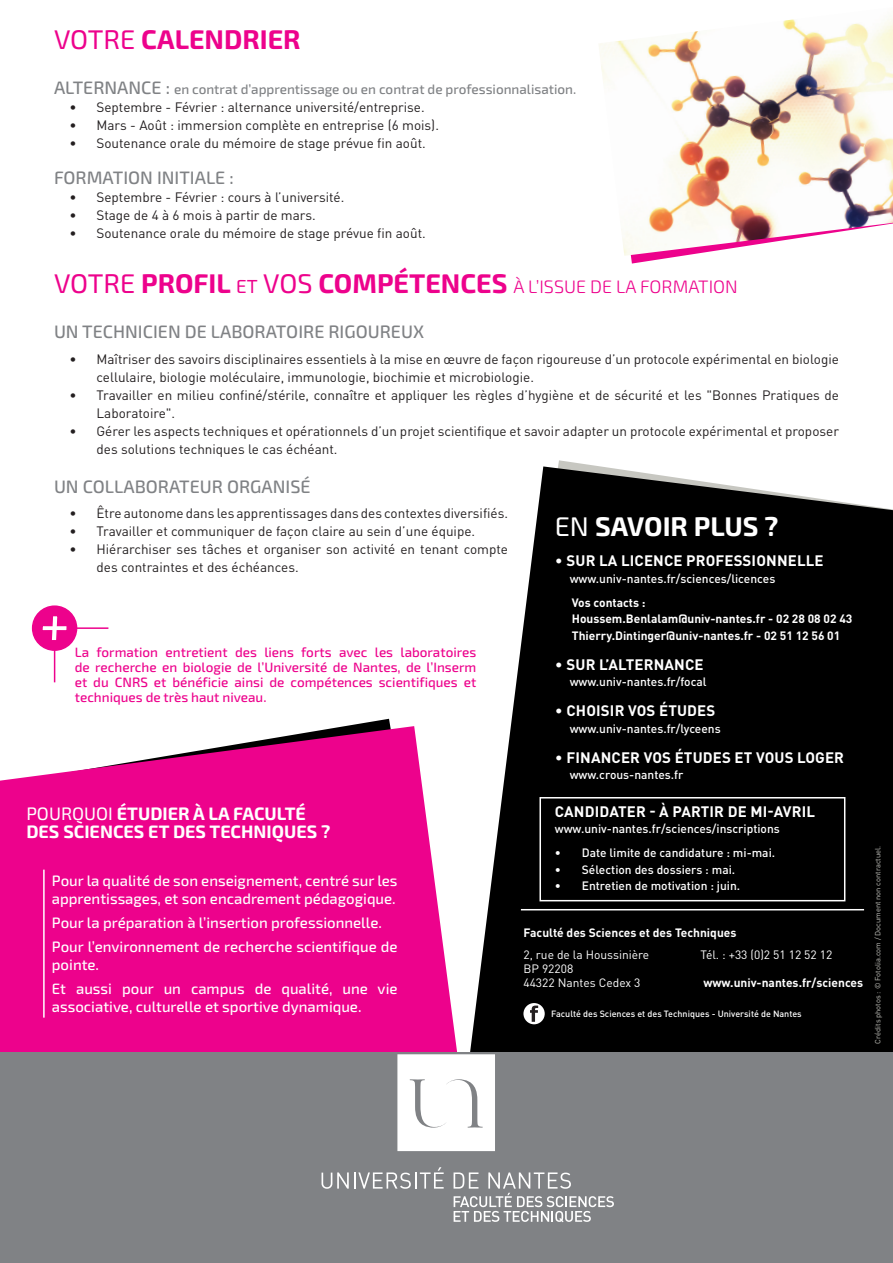
<style>
.page{position:relative;width:893px;height:1263px;background:#fff}
.page>*{position:absolute;margin:0;border:0;box-sizing:border-box;transform-origin:0 0}
.t1{font:700 27px "Exo 2";color:#ed028c}
.t2{font:700 27px "Exo 2";color:#fff}
.t3{font:27px "Exo 2";letter-spacing:-.005em;color:#ed028c}
.t4{font:500 18px "Exo 2";color:#808285}
.t5{font:700 18px/18px "Exo 2";color:#fff}
.t6{font:300 18px "Exo 2";color:#ed028c}
.t7{font:500 15px/24px "Exo 2";color:#fff}
.t8{font:700 15px "DIN Pro";letter-spacing:.01em;color:#fff}
.t9{font:13.5px/18px "DIN Pro";color:#231f20}
.t10{font:500 13.5px/15px "Exo 2";color:#ed028c;text-align:justify}
.t11{font:500 13.5px "Exo 2";color:#808285}
.t12{font:500 12px "DIN Pro";color:#fff}
.t13{font:700 12px/16.5px "DIN Pro";color:#fff}
.t14{font:12px/14.4px "DIN Pro";color:#fff}
.t15{font:500 9px "DIN Pro";color:#fff}
.t16{font:7.5px "DIN Pro";color:#c7c7c1}
.s1{font-weight:700}
.s2{font-size:18px}
.s3{font-weight:400}
.s4{font-weight:400;font-size:18.9px}
</style>
<div class="page">
<svg style="left:346px;top:719px;width:45px;height:7px"></svg>
<svg style="left:0;top:726px;width:454px;height:326px;background:#ec1c96"></svg>
<hr style="left:43px;top:870px;width:2px;height:147px;background:#fff">
<svg style="left:454px;top:466px;width:439px;height:586px;background:#272727"></svg>
<hr style="left:521px;top:909px;width:343px;height:1px;background:#fff">
<div style="left:523px;top:1003px;width:22px;height:21px;background:#fff;border-radius:50%"></div>
<svg style="left:530px;top:1005px;width:8px;height:17px"></svg>
<div style="left:0;top:1052px;width:893px;height:211px;background:#808285"></div>
<svg style="left:322px;top:1167px;width:122px;height:22px"></svg>
<svg style="left:397px;top:1054px;width:98px;height:97px;background:#f6f6f6"></svg>
<svg style="left:454px;top:1172px;width:160px;height:50px"></svg>
<svg style="left:631px;top:256px;width:50px;height:8px"></svg>
<img style="left:599px;top:16px;width:294px;height:240px">
<hr style="left:54px;top:627px;width:54px;height:2px;background:#ed028c">
<hr style="left:54px;top:628px;width:1px;height:54px;background:#ed028c">
<div style="left:33px;top:606px;width:44px;height:44px;background:#ed028c;border-radius:50%"></div>
<div style="left:32px;top:605px;width:45px;height:46px;border:2px solid #ed028c;border-radius:50%"></div>
<svg style="left:42px;top:616px;width:25px;height:24px"></svg>
<div style="left:539px;top:797px;width:306px;height:104px;border:2px solid #fff"></div>
<h1 class="t3" style="left:54px;top:23px;width:105px">VOTRE <span class="s1">CALEN</span></h1>
<h1 class="t1" style="left:224px;top:23px;width:78px">DRIER</h1>
<h2 class="t4" style="left:54px;top:77px;width:22px">Alter</h2>
<p class="t11" style="left:105px;top:81px;width:473px"><span class="s2">nance :</span> en contrat d’apprentissage ou en contrat de professionnalisation.</p>
<p class="t9" style="left:70px;top:96px;width:357px">• Septembre - Février : alternance université/entreprise.</p>
<p class="t9" style="left:70px;top:114px;width:371px">• Mars - Août : immersion complète en entreprise (6 mois).</p>
<p class="t9" style="left:70px;top:132px;width:358px">• Soutenance orale du mémoire de stage prévue fin août.</p>
<h2 class="t4" style="left:54px;top:167px;width:152px">Formation initiale</h2>
<h2 class="t4" style="left:229px;top:167px;width:6px">:</h2>
<p class="t9" style="left:70px;top:186px;width:276px">• Septembre - Février : cours à l’université.</p>
<p class="t9" style="left:70px;top:204px;width:248px">• Stage de 4 à 6 mois à partir de mars.</p>
<p class="t9" style="left:70px;top:222px;width:358px">• Soutenance orale du mémoire de stage prévue fin août.</p>
<h1 class="t1" style="left:54px;top:268px;width:136px"><span class="s3">VOTRE</span> PROFIL</h1>
<h1 class="t1" style="left:236px;top:268px;width:191px"><span class="s4">et</span> <span class="s3">VOS</span> COMPÉTENCES</h1>
<h2 class="t6" style="left:513px;top:276px;width:226px">À L’ISSUE DE LA FORMATION</h2>
<h2 class="t4" style="left:54px;top:321px;width:169px">un technicien de laborato</h2>
<h2 class="t4" style="left:298px;top:321px;width:59px">ire rigoureu</h2>
<h2 class="t4" style="left:413px;top:321px;width:13px">x</h2>
<p class="t9" style="left:97px;top:348px;width:744px;text-indent:-27px">• Maîtriser des savoirs disciplinaires essentiels à la mise en œuvre de façon rigoureuse d’un protocole expérimental en biologie cellulaire, biologie moléculaire, immunologie, biochimie et microbiologie.</p>
<p class="t9" style="left:97px;top:384px;width:744px;text-indent:-27px">• Travailler en milieu confiné/stérile, connaître et appliquer les règles d’hygiène et de sécurité et les "Bonnes Pratiques de<br>Laboratoire".</p>
<p class="t9" style="left:97px;top:420px;width:744px;text-indent:-27px">• Gérer les aspects techniques et opérationnels d’un projet scientifique et savoir adapter un protocole expérimental et proposer des solutions techniques le cas échéant.</p>
<h2 class="t4" style="left:54px;top:476px;width:41px">un collaborateur</h2>
<h2 class="t4" style="left:227px;top:476px;width:13px">orga</h2>
<h2 class="t4" style="left:273px;top:476px;width:39px">nisé</h2>
<p class="t9" style="left:70px;top:503px;width:440px">• Être autonome dans les apprentissages dans des contextes diversifiés.</p>
<p class="t9" style="left:70px;top:521px;width:407px">• Travailler et communiquer de façon claire au sein d’une équipe.</p>
<p class="t9" style="left:97px;top:539px;width:413px;text-indent:-27px">• Hiérarchiser ses tâches et organiser son activité en tenant compte des contraintes et des échéances.</p>
<h1 class="t2" style="left:555px;top:511px;width:225px"><span class="s3">EN</span> SAVOI R PLUS ?</h1>
<p class="t8" style="left:555px;top:548px;width:270px">∙ sur la licence professionnelle</p>
<p class="t12" style="left:570px;top:569px;width:207px">www.univ-nantes.fr/sciences/licences</p>
<p class="t13" style="left:572px;top:593px;width:282px">Vos contacts :<br>Houssem.Benlalam@univ-nantes.fr - 02 28 08 02 43<br>Thierry.Dintinger@univ-nantes.fr - 02 51 12 56 01</p>
<p class="t8" style="left:555px;top:652px;width:150px">∙ Sur l’alternance</p>
<p class="t12" style="left:570px;top:672px;width:138px">www.univ-nantes.fr/focal</p>
<p class="t8" style="left:555px;top:698px;width:161px">∙ choisir vos études</p>
<p class="t12" style="left:570px;top:719px;width:153px">www.univ-nantes.fr/lyceens</p>
<p class="t8" style="left:555px;top:745px;width:291px">∙ Fi nancer vos études et vous loger</p>
<p class="t12" style="left:570px;top:765px;width:115px">www.crous-nantes.fr</p>
<p class="t8" style="left:555px;top:799px;width:262px">candidater - à parti r de mi -avril</p>
<p class="t12" style="left:555px;top:819px;width:227px">www.univ-nantes.fr/sciences/inscriptions</p>
<p class="t12" style="left:555px;top:843px;width:222px">• Date limite de candidature : mi-mai.</p>
<p class="t12" style="left:555px;top:860px;width:182px">• Sélection des dossiers : mai.</p>
<p class="t12" style="left:555px;top:876px;width:187px">• Entretien de motivation : juin.</p>
<p class="t10" style="left:75px;top:645px;width:403px">La formation entretient des liens forts avec les laboratoires de recherche en biologie de l’Université de Nantes, de l’I nserm et du Cnrs et bénéficie ainsi de compétences scientifiques et techniques de très haut niveau.</p>
<h2 class="t5" style="left:26px;top:804px;width:281px"><span class="s3">POURQUOI</span> ÉTUDIER À LA FACULTÉ<br>DES SCIENCES</h2>
<h2 class="t5" style="left:148px;top:822px;width:83px">ET DES TECHNI</h2>
<h2 class="t5" style="left:272px;top:822px;width:60px">QUES ?</h2>
<p class="t7" style="left:52px;top:871px;width:347px;line-height:18px">Pour la qualité de son enseignement, centré sur les apprentissages, et son encadrement pédagogique.</p>
<p class="t7" style="left:52px;top:910px;width:347px">Pour la préparation à l’insertion professionnelle.<br>Pour l’environnement de recherche scientifique de</p>
<p class="t7" style="left:52px;top:952px;width:347px">pointe.<br>Et aussi pour un campus de qualité, une vie</p>
<p class="t7" style="left:52px;top:994px;width:311px">associative, culturelle et sportive dynamique.</p>
<p class="t13" style="left:523px;top:923px;width:215px">Faculté des Sciences et des Techniques</p>
<p class="t14" style="left:523px;top:946px;width:127px">2, rue de la Houssinière</p>
<p class="t14" style="left:700px;top:946px;width:133px">Tél. : +33 (0)2 51 12 52 12</p>
<p class="t14" style="left:523px;top:960px;width:119px">BP 92208<br>44322 Nantes Cedex 3</p>
<p class="t13" style="left:703px;top:973px;width:161px">www.univ-nantes.fr/sciences</p>
<p class="t15" style="left:551px;top:1006px;width:252px">Faculté des Sciences et des Techniques - Université de Nantes</p>
<p class="t16" style="left:872px;top:1043px;width:199px;rotate:-90deg">Crédits photos : © Fotolia.com / Document non contractuel.</p>
</div>
